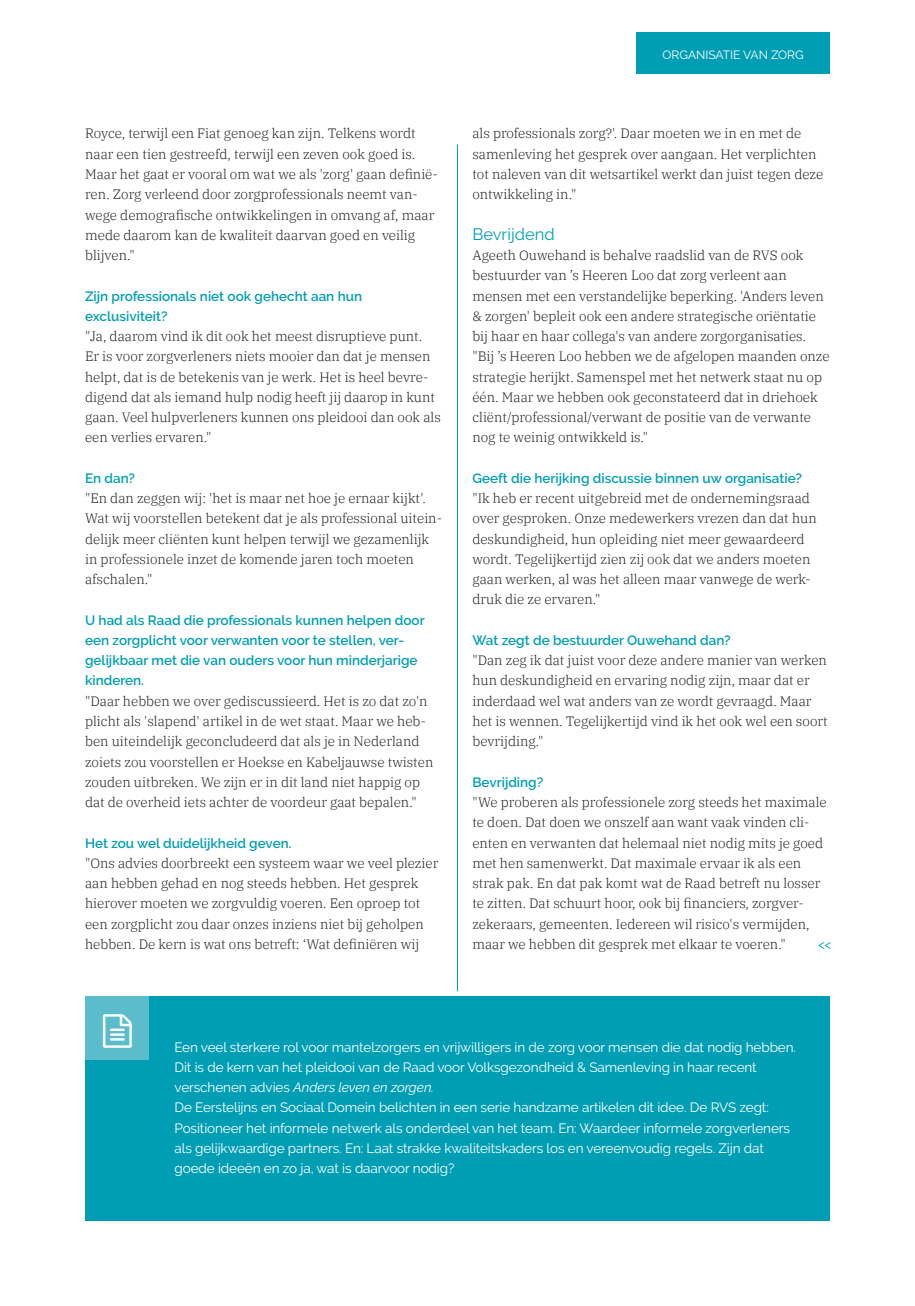
<style>
.page{position:relative;width:915px;height:1306px;background:#fff}
.page>*{position:absolute;margin:0;border:0;box-sizing:border-box;transform-origin:0 0}
.t1{font:16.5px "Raleway";color:#009eb4}
.t2{font:300 13.5px/20.2px "IBM Plex Serif";color:#231f20}
.t3{font:13.5px/20.2px "Raleway";letter-spacing:-.005em;color:#fff}
.t4{font:600 13.5px/20.2px "Raleway";color:#009eb4}
.t5{font:13.5px "Raleway";color:#009eb4}
.t6{font:12px "Raleway";color:#fff}
.s1{font-style:italic}
</style>
<div class="page">
<div style="left:636px;top:32px;width:193px;height:42px;background:#009eb4"></div>
<hr style="left:457px;top:145px;width:1px;height:846px;background:#009eb4">
<div style="left:85px;top:996px;width:745px;height:224px;background:#009eb4"></div>
<div style="left:85px;top:996px;width:64px;height:64px;background:#5bbccc"></div>
<p class="t2" style="left:85px;top:122px;width:354px">Royce, terwijl een Fiat genoeg kan zijn. Telkens wordt naar een tien gestreefd, terwijl een zeven ook goed is.<br>Maar het gaat er vooral om wat we als 'zorg' gaan definië&shy;ren. Zorg verleend door zorgprofessionals neemt van&shy;wege demografische ontwikkelingen in omvang af, maar mede daarom kan de kwaliteit daarvan goed en veilig blijven."</p>
<p class="t4" style="left:85px;top:286px;width:278px">Zijn professionals niet ook gehecht aan hun exclusiviteit?</p>
<p class="t2" style="left:85px;top:325px;width:357px">"Ja, daarom vind ik dit ook het meest disruptieve punt.<br>Er is voor zorgverleners niets mooier dan dat je mensen helpt, dat is de betekenis van je werk. Het is heel bevre&shy;digend dat als iemand hulp nodig heeft jij daarop in kunt gaan. Veel hulpverleners kunnen ons pleidooi dan ook als een verlies ervaren."</p>
<p class="t4" style="left:85px;top:468px;width:52px">En dan?</p>
<p class="t2" style="left:85px;top:487px;width:358px">"En dan zeggen wij: 'het is maar net hoe je ernaar kijkt'.<br>Wat wij voorstellen betekent dat je als professional uitein&shy;delijk meer cliënten kunt helpen terwijl we gezamenlijk in professionele inzet de komende jaren toch moeten afschalen."</p>
<p class="t4" style="left:85px;top:610px;width:341px">U had als Raad die professionals kunnen helpen door een zorgplicht voor verwanten voor te stellen, ver&shy;gelijkbaar met die van ouders voor hun minderjarige kinderen.</p>
<p class="t2" style="left:85px;top:689px;width:350px">"Daar hebben we over gediscussieerd. Het is zo dat zo'n plicht als 'slapend' artikel in de wet staat. Maar we heb&shy;ben uiteindelijk geconcludeerd dat als je in Nederland zoiets zou voorstellen er Hoekse en Kabeljauwse twisten zouden uitbreken. We zijn er in dit land niet happig op dat de overheid iets achter de voordeur gaat bepalen."</p>
<p class="t4" style="left:85px;top:832px;width:208px">Het zou wel duidelijkheid geven.</p>
<p class="t2" style="left:85px;top:851px;width:354px">"Ons advies doorbreekt een systeem waar we veel plezier aan hebben gehad en nog steeds hebben. Het gesprek hierover moeten we zorgvuldig voeren. Een oproep tot een zorgplicht zou daar onzes inziens niet bij geholpen hebben. De kern is wat ons betreft: ‘Wat definiëren wij</p>
<p class="t6" style="left:662px;top:47px;width:143px">ORGANISATIE VAN ZORG</p>
<p class="t2" style="left:472px;top:122px;width:352px">als professionals zorg?'. Daar moeten we in en met de samenleving het gesprek over aangaan. Het verplichten tot naleven van dit wetsartikel werkt dan juist tegen deze ontwikkeling in."</p>
<p class="t1" style="left:472px;top:224px;width:84px">Bevrijdend</p>
<p class="t2" style="left:472px;top:244px;width:358px">Ageeth Ouwehand is behalve raadslid van de RVS ook bestuurder van ’s Heeren Loo dat zorg verleent aan mensen met een verstandelijke beperking. 'Anders leven &amp; zorgen' bepleit ook een andere strategische oriëntatie bij haar en haar collega's van andere zorgorganisaties. "Bij ’s Heeren Loo hebben we de afgelopen maanden onze strategie herijkt. Samenspel met het netwerk staat nu op één. Maar we hebben ook geconstateerd dat in driehoek cliënt/professional/verwant de positie van de verwante nog te weinig ontwikkeld is."</p>
<p class="t4" style="left:472px;top:468px;width:331px">Geeft die herijking discussie binnen uw organisatie?</p>
<p class="t2" style="left:472px;top:487px;width:346px">"Ik heb er recent uitgebreid met de ondernemingsraad over gesproken. Onze medewerkers vrezen dan dat hun deskundigheid, hun opleiding niet meer gewaardeerd wordt. Tegelijkertijd zien zij ook dat we anders moeten gaan werken, al was het alleen maar vanwege de werk&shy;druk die ze ervaren."</p>
<p class="t4" style="left:472px;top:630px;width:260px">Wat zegt de bestuurder Ouwehand dan?</p>
<p class="t2" style="left:472px;top:649px;width:357px">"Dan zeg ik dat juist voor deze andere manier van werken hun deskundigheid en ervaring nodig zijn, maar dat er inderdaad wel wat anders van ze wordt gevraagd. Maar het is wennen. Tegelijkertijd vind ik het ook wel een soort bevrijding."</p>
<p class="t4" style="left:472px;top:772px;width:72px">Bevrijding?</p>
<p class="t2" style="left:472px;top:791px;width:356px">"We proberen als professionele zorg steeds het maximale te doen. Dat doen we onszelf aan want vaak vinden cli&shy;ënten en verwanten dat helemaal niet nodig mits je goed met hen samenwerkt. Dat maximale ervaar ik als een strak pak. En dat pak komt wat de Raad betreft nu losser te zitten. Dat schuurt hoor, ook bij financiers, zorgver&shy;zekeraars, gemeenten. Iedereen wil risico's vermijden, maar we hebben dit gesprek met elkaar te voeren."</p>
<p class="t5" style="left:817px;top:936px;width:15px">&lt;&lt;</p>
<p class="t3" style="left:174px;top:1036px;width:623px">Een veel sterkere rol voor mantelzorgers en vrijwilligers in de zorg voor mensen die dat nodig hebben.<br>Dit is de kern van het pleidooi van de Raad voor Volksgezondheid &amp; Samenleving in haar recent verschenen advies <span class="s1">Anders leven en zorgen.<br></span>De Eerstelijns en Sociaal Domein belichten in een serie handzame artikelen dit idee. De RVS zegt:<br>Positioneer het informele netwerk als onderdeel van het team. En: Waardeer informele zorgverleners als gelijkwaardige partners. En: Laat strakke kwaliteitskaders los en vereenvoudig regels. Zijn dat goede ideeën en zo ja, wat is daarvoor nodig?</p>
</div>
